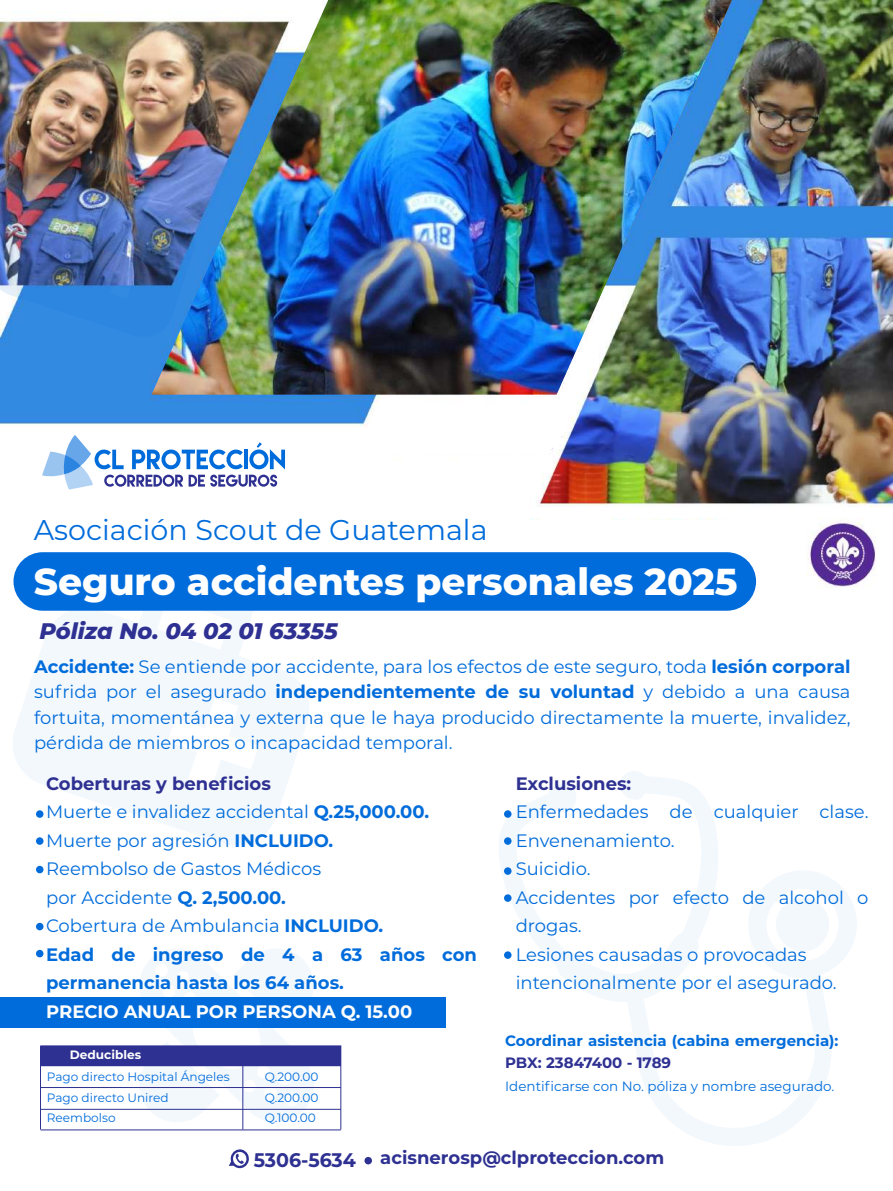
<style>
.page{position:relative;width:893px;height:1191px;background:#fff}
.page>*{position:absolute;margin:0;border:0;box-sizing:border-box;transform-origin:0 0}
.t1{font:800 37.5px "Montserrat";color:#fff}
.t2{font:28.65px "Montserrat";color:#006cdb}
.t3{font:italic 100 22.5px "Montserrat";letter-spacing:-.005em;color:#2e3192}
.t4{font:18px/28.5px "Montserrat";color:#006cdb}
.t5{font:700 18px "Montserrat";color:#2e3192}
.t6{font:700 18px "Montserrat";color:#fff}
.t7{font:700 15px "Montserrat";color:#006cdb}
.t8{font:700 15px "Montserrat";color:#2e3192}
.t9{font:13.5px "Montserrat";color:#006cdb}
.t10{font:12.15px/20.5px "Montserrat";color:#006cdb}
.t11{font:700 12.15px "Montserrat";color:#fff}
.s1{font-weight:700}
.s2{font-weight:700;color:#2e3192}
.s3{font-size:19.65px}
</style>
<div class="page">
<img style="left:0;top:0;width:892px;height:588px">
<div style="left:8px;top:468px;width:516px;height:134px;background:#fff"></div>
<div style="left:510px;top:520px;width:288px;height:378px;background:#fff"></div>
<div style="left:8px;top:436px;width:277px;height:56px;background:#fff"></div>
<svg style="left:363px;top:399px;width:204px;height:55px"></svg>
<img style="left:152px;top:0;width:580px;height:394px">
<svg style="left:499px;top:771px;width:358px;height:375px"></svg>
<img style="left:0;top:151px;width:195px;height:186px">
<svg style="left:13px;top:574px;width:296px;height:271px;fill:#f3f8fd"></svg>
<div style="left:0;top:998px;width:446px;height:29px;background:#006cdb"></div>
<div style="left:14px;top:552px;width:742px;height:58px;background:#006cdb;border-radius:29px"></div>
<svg style="left:42px;top:435px;width:243px;height:54px"></svg>
<div style="left:36px;top:810px;width:8px;height:7px;background:#006cdb;border-radius:50%"></div>
<div style="left:504px;top:810px;width:8px;height:7px;background:#006cdb;border-radius:50%"></div>
<div style="left:504px;top:837px;width:8px;height:7px;background:#006cdb;border-radius:50%"></div>
<div style="left:504px;top:867px;width:8px;height:7px;background:#006cdb;border-radius:50%"></div>
<div style="left:504px;top:894px;width:8px;height:7px;background:#006cdb;border-radius:50%"></div>
<div style="left:504px;top:951px;width:8px;height:7px;background:#006cdb;border-radius:50%"></div>
<div style="left:36px;top:837px;width:8px;height:7px;background:#006cdb;border-radius:50%"></div>
<svg style="left:36px;top:865px;width:8px;height:8px"></svg>
<svg style="left:36px;top:922px;width:8px;height:8px"></svg>
<div style="left:36px;top:949px;width:8px;height:8px;background:#006cdb;border-radius:50%"></div>
<hr style="left:40px;top:1129px;width:301px;height:1px;background:#2e3192">
<svg style="left:40px;top:949px;width:301px;height:180px"></svg>
<hr style="left:243px;top:1046px;width:1px;height:83px;background:#2e3192">
<hr style="left:40px;top:1046px;width:1px;height:83px;background:#2e3192">
<svg style="left:229px;top:1149px;width:20px;height:20px"></svg>
<div style="left:364px;top:1157px;width:8px;height:7px;background:#2e3192;border-radius:50%"></div>
<h2 class="t2" style="left:34px;top:510px;width:455px">Asociación Scout de Guatemala</h2>
<h1 class="t1" style="left:34px;top:554px;width:705px">Seguro accidentes personales 2025</h1>
<p class="t3" style="left:39px;top:616px;width:300px">Póliza No. 04 02 01 63355</p>
<p class="t4" style="left:34px;top:653px;width:818px;line-height:25.5px;text-align:justify"><span class="s1">Accidente:</span> Se entiende por accidente, para los efectos de este seguro, toda <span class="s1">lesión corporal </span>sufrida por el asegurado <span class="s1">independientemente de su voluntad</span> y debido a una causa fortuita, momentánea y externa que le haya producido directamente la muerte, invalidez, pérdida de miembros o incapacidad temporal.</p>
<p class="t4" style="left:46px;top:768px;width:432px"><span class="s2">Coberturas y beneficios<br></span>Muerte e invalidez accidental <span class="s1">Q.25,000.00.<br></span>Muerte por agresión <span class="s1">INCLUIDO.<br></span>Reembolso de Gastos Médicos<br>por Accidente <span class="s1">Q. 2,500.00.<br></span>Cobertura de Ambulancia <span class="s1">INCLUIDO.<br>Edad de ingreso de 4 a 63 años con permanencia hasta los 64 años.</span></p>
<p class="t6" style="left:46px;top:998px;width:368px">PRECIO ANUAL POR PERSONA Q. 15.00</p>
<p class="t5" style="left:516px;top:770px;width:117px">Exclusiones:</p>
<p class="t4" style="left:516px;top:797px;width:354px">Enfermedades de cualquier clase.<br>Envenenamiento.<br>Suicidio.<br>Accidentes por efecto de alcohol o drogas.<br>Lesiones causadas o provocadas intencionalmente por el asegurado.</p>
<p class="t7" style="left:505px;top:1029px;width:335px">Coordinar asistencia (cabina emergencia):</p>
<p class="t8" style="left:505px;top:1052px;width:167px">PBX: 23847400 - 1789</p>
<p class="t9" style="left:505px;top:1076px;width:331px">Identificarse con No. póliza y nombre asegurado.</p>
<p class="t11" style="left:70px;top:1046px;width:73px">Deducibles</p>
<p class="t10" style="left:47px;top:1066px;width:184px">Pago directo Hospital Ángeles<br>Pago directo Unired<br>Reembolso</p>
<p class="t10" style="left:265px;top:1066px;width:55px;text-align:justify">Q.200.00<br>Q.200.00<br>Q.100.00</p>
<p class="t5" style="left:254px;top:1145px;width:412px"><span class="s3">5306-5634</span> acisnerosp@clproteccion.com</p>
</div>
